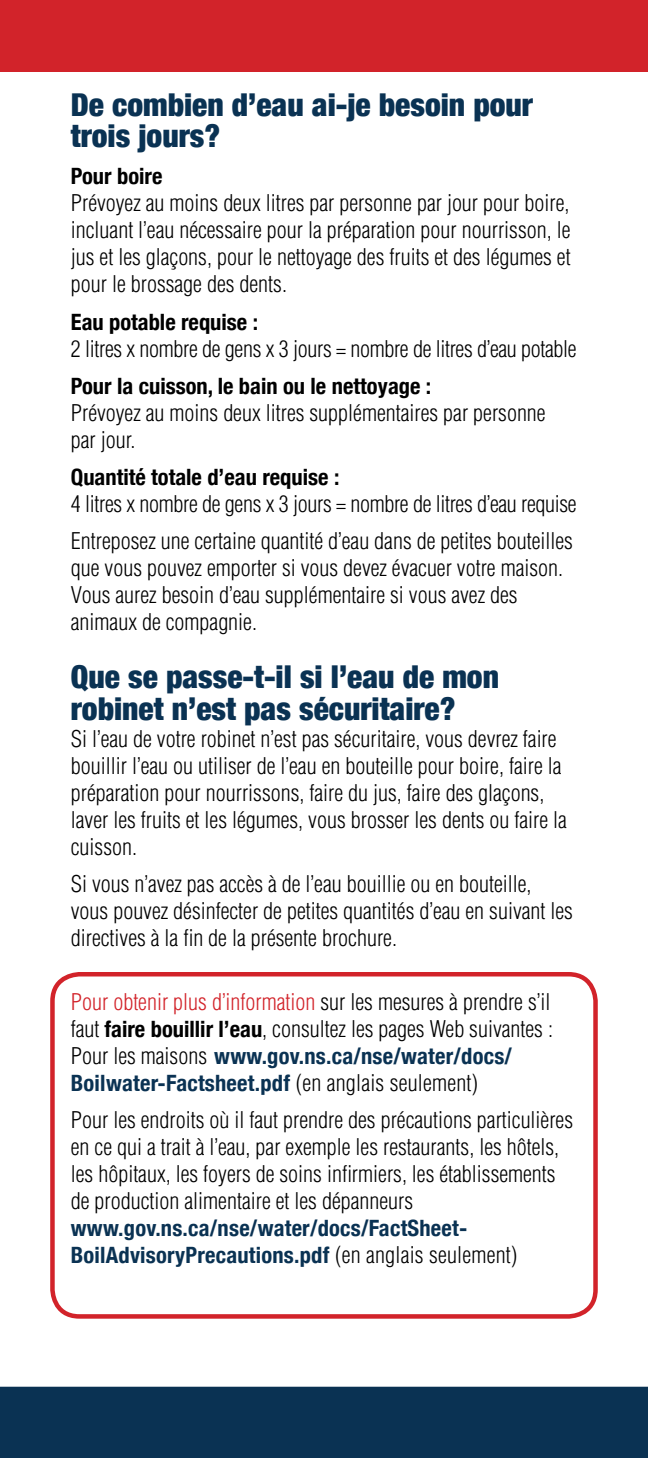
<style>
.page{position:relative;width:648px;height:1458px;background:#fff}
.page>*{position:absolute;margin:0;border:0;box-sizing:border-box;transform-origin:0 0}
.subhead{font:900 condensed 31.5px/31.5px "Helvetica Neue";color:#0a3253}
.copy{font:300 condensed 22.5px/27px "Helvetica";color:#000}
.copy-2{font:700 condensed 22.5px "Helvetica Neue";color:#000}
.copy-3{font:700 condensed 22.5px/27px "Helvetica Neue";letter-spacing:.01em;color:#0a3253}
.s1{color:#d2232a}
.s2{font-family:"Helvetica Neue";font-weight:700}
.s3{font-family:"Helvetica";font-weight:300;color:#000}
.s4{font-family:"Helvetica Neue";font-weight:700;color:#0a3253}
</style>
<div class="page">
<div style="left:50px;top:972px;width:548px;height:347px;border:4px solid #d2232a;border-radius:27px"></div>
<div style="left:0;top:0;width:648px;height:71px;background:#d2232a"></div>
<div style="left:0;top:1387px;width:648px;height:71px;background:#0a3253"></div>
<p class="subhead" style="left:71px;top:87px;width:464px">De combien d’eau ai-je besoin pour trois jours?</p>
<p class="copy-2" style="left:71px;top:158px;width:93px">Pour boire</p>
<p class="copy" style="left:71px;top:190px;width:501px;text-align:justify">Prévoyez au moins deux litres par personne par jour pour boire, incluant l’eau nécessaire pour la préparation pour nourrisson, le jus et les glaçons, pour le nettoyage des fruits et des légumes et pour le brossage des dents.</p>
<p class="copy-2" style="left:71px;top:303px;width:189px">Eau potable requise :</p>
<p class="copy" style="left:71px;top:335px;width:507px">2 litres x nombre de gens x 3 jours = nombre de litres d’eau potable</p>
<p class="copy-2" style="left:71px;top:367px;width:362px">Pour la cuisson, le bain ou le nettoyage :</p>
<p class="copy" style="left:71px;top:399px;width:476px">Prévoyez au moins deux litres supplémentaires par personne par jour.</p>
<p class="copy-2" style="left:71px;top:458px;width:270px">Quantité totale d’eau requise :</p>
<p class="copy" style="left:71px;top:490px;width:507px">4 litres x nombre de gens x 3 jours = nombre de litres d’eau requise</p>
<p class="copy" style="left:71px;top:527px;width:504px">Entreposez une certaine quantité d’eau dans de petites bouteilles que vous pouvez emporter si vous devez évacuer votre maison.<br>Vous aurez besoin d’eau supplémentaire si vous avez des animaux de compagnie.</p>
<p class="subhead" style="left:71px;top:660px;width:430px">Que se passe-t-il si l’eau de mon robinet n’est pas sécuritaire?</p>
<p class="copy" style="left:71px;top:725px;width:498px">Si l’eau de votre robinet n’est pas sécuritaire, vous devrez faire bouillir l’eau ou utiliser de l’eau en bouteille pour boire, faire la préparation pour nourrissons, faire du jus, faire des glaçons, laver les fruits et les légumes, vous brosser les dents ou faire la cuisson.</p>
<p class="copy" style="left:71px;top:870px;width:504px">Si vous n’avez pas accès à de l’eau bouillie ou en bouteille, vous pouvez désinfecter de petites quantités d’eau en suivant les directives à la fin de la présente brochure.</p>
<p class="copy" style="left:71px;top:988px;width:484px"><span class="s1">Pour obtenir plus d’information</span> sur les mesures à prendre s’il faut <span class="s2">faire bouillir l’eau</span>, consultez les pages Web suivantes :</p>
<p class="copy-3" style="left:71px;top:1041px;width:443px"><span class="s3">Pour les maisons</span> www.gov.ns.ca/nse/water/docs/<br>Boilwater-Factsheet.pdf <span class="s3">(en anglais seulement)</span></p>
<p class="copy" style="left:71px;top:1106px;width:504px">Pour les endroits où il faut prendre des précautions particulières en ce qui a trait à l’eau, par exemple les restaurants, les hôtels, les hôpitaux, les foyers de soins infirmiers, les établissements de production alimentaire et les dépanneurs <span class="s4">www.gov.ns.ca/nse/water/docs/FactSheet-BoilAdvisoryPrecautions.pdf</span> (en anglais seulement)</p>
</div>
